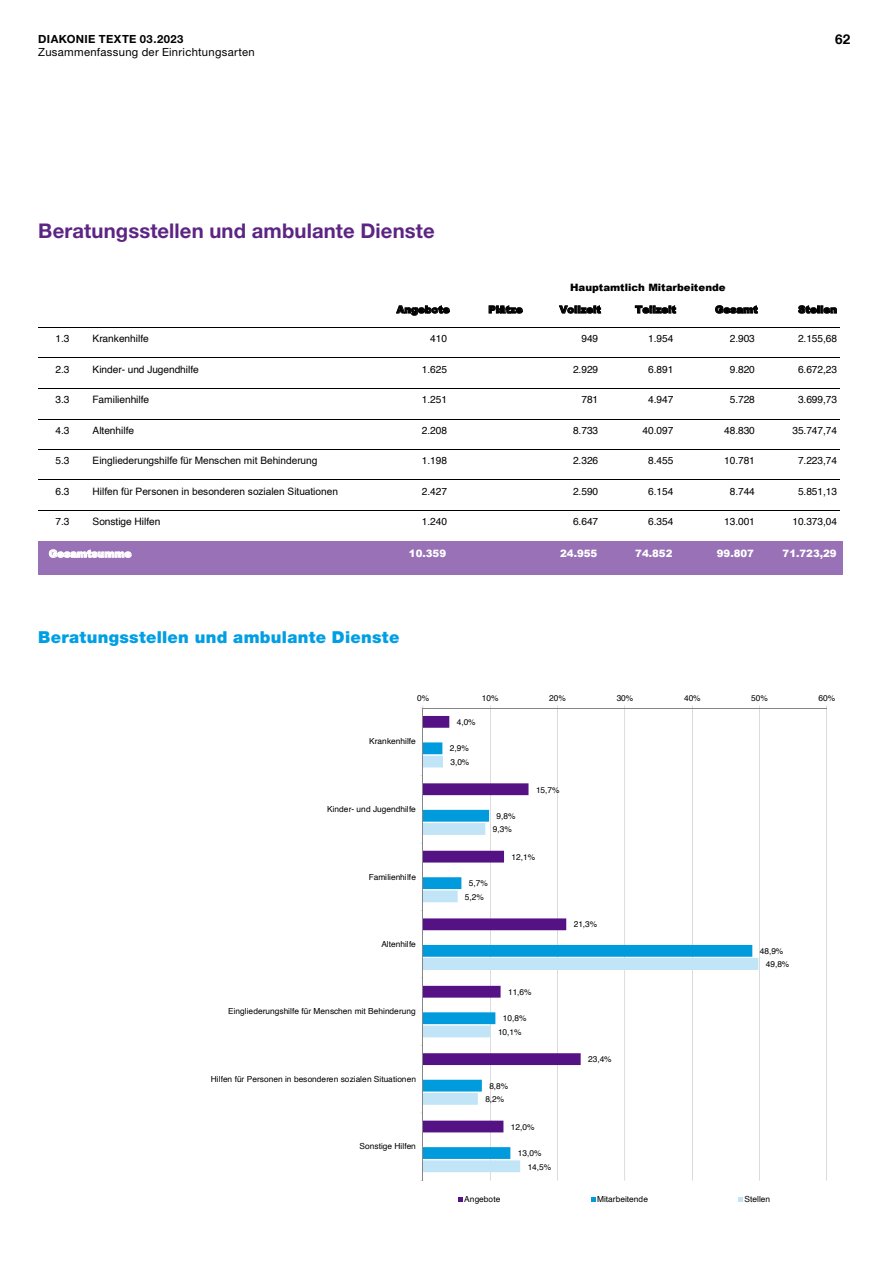
<style>
.page{position:relative;width:893px;height:1263px;background:#fff}
.page>*{position:absolute;margin:0;border:0;box-sizing:border-box;transform-origin:0 0}
._1__Unterebene__1_1{font:700 20.25px "Helvetica Neue LT";letter-spacing:.005em;color:#5c2483}
._3__Unterebene{font:900 16.5px "Helvetica Neue LT";letter-spacing:.02em;color:#009fe3}
.t1{font:900 14.55px "Arial";letter-spacing:-.005em;color:#551285}
.t2{font:700 13.5px "Helvetica Neue LT Com";color:#000}
.t3{font:11.25px "Helvetica Neue LT";letter-spacing:.025em;color:#000}
.t4{font:700 11.25px "Helvetica Neue LT";letter-spacing:.035em;color:#000}
.t5{font:10.2px "Helvetica";letter-spacing:-.005em;color:#000}
.t6{font:10.2px "Arial";letter-spacing:-.005em;color:#000}
.t7{font:900 10.2px "Arial";color:#000}
.t8{font:900 10.2px "Arial";color:#fff}
.t9{font:8.4px "Helvetica";letter-spacing:-.005em;color:#000}
</style>
<div class="page">
<hr style="left:490px;top:708px;width:1px;height:472px;background:#868686">
<hr style="left:557px;top:708px;width:1px;height:472px;background:#868686">
<hr style="left:625px;top:708px;width:1px;height:472px;background:#868686">
<hr style="left:692px;top:708px;width:1px;height:472px;background:#868686">
<hr style="left:759px;top:708px;width:1px;height:472px;background:#868686">
<hr style="left:827px;top:708px;width:1px;height:472px;background:#868686">
<svg style="left:424px;top:716px;width:134px;height:26px"></svg>
<svg style="left:424px;top:756px;width:334px;height:416px"></svg>
<hr style="left:423px;top:708px;width:404px;height:1px;background:#868686">
<hr style="left:423px;top:708px;width:1px;height:472px;background:#868686">
<svg style="left:458px;top:1197px;width:5px;height:5px"></svg>
<svg style="left:591px;top:1197px;width:4px;height:5px"></svg>
<svg style="left:738px;top:1197px;width:5px;height:5px"></svg>
<hr style="left:38px;top:327px;width:802px;height:1px;background:#000">
<hr style="left:38px;top:358px;width:802px;height:1px;background:#000">
<hr style="left:38px;top:388px;width:802px;height:1px;background:#000">
<hr style="left:38px;top:419px;width:802px;height:1px;background:#000">
<hr style="left:38px;top:449px;width:802px;height:1px;background:#000">
<hr style="left:38px;top:480px;width:802px;height:1px;background:#000">
<hr style="left:38px;top:511px;width:802px;height:1px;background:#000">
<div style="left:38px;top:541px;width:804px;height:34px;background:#9971b6"></div>
<h3 class="t4" style="left:38px;top:32px;width:147px">DIAKONIE TEXTE 03.2023</h3>
<h3 class="t3" style="left:38px;top:46px;width:218px">Zusammenfassung der Einrichtungsarten</h3>
<p class="_1__Unterebene__1_1" style="left:38px;top:218px;width:398px">Beratungsstellen und ambulante Dienste</p>
<p class="t1" style="left:43px;top:226px;width:323px">Beratungsstellen und ambulante Dienste</p>
<p class="t7" style="left:570px;top:280px;width:157px">Hauptamtlich Mitarbeitende</p>
<h3 class="t2" style="left:835px;top:30px;width:17px">62</h3>
<p class="t7" style="left:397px;top:302px;width:55px">Angebote</p>
<p class="t7" style="left:488px;top:302px;width:36px">Plätze</p>
<p class="t7" style="left:559px;top:302px;width:43px">Vollzeit</p>
<p class="t7" style="left:635px;top:302px;width:42px">Teilzeit</p>
<p class="t7" style="left:715px;top:302px;width:44px">Gesamt</p>
<p class="t7" style="left:798px;top:302px;width:40px">Stellen</p>
<p class="t5" style="left:56px;top:331px;width:15px">1.3</p>
<p class="t5" style="left:93px;top:331px;width:58px">Krankenhilfe</p>
<p class="t5" style="left:430px;top:331px;width:18px">410</p>
<p class="t5" style="left:581px;top:331px;width:18px">949</p>
<p class="t5" style="left:648px;top:331px;width:27px">1.954</p>
<p class="t5" style="left:730px;top:331px;width:27px">2.903</p>
<p class="t5" style="left:798px;top:331px;width:41px">2.155,68</p>
<p class="t5" style="left:56px;top:361px;width:15px">2.3</p>
<p class="t5" style="left:93px;top:361px;width:108px">Kinder- und Jugendhilfe</p>
<p class="t5" style="left:422px;top:361px;width:27px">1.625</p>
<p class="t5" style="left:573px;top:361px;width:27px">2.929</p>
<p class="t5" style="left:648px;top:361px;width:27px">6.891</p>
<p class="t5" style="left:730px;top:361px;width:27px">9.820</p>
<p class="t5" style="left:798px;top:361px;width:41px">6.672,23</p>
<p class="t5" style="left:56px;top:392px;width:16px">3.3</p>
<p class="t5" style="left:93px;top:392px;width:58px">Familienhilfe</p>
<p class="t5" style="left:422px;top:392px;width:27px">1.251</p>
<p class="t5" style="left:581px;top:392px;width:18px">781</p>
<p class="t5" style="left:648px;top:392px;width:27px">4.947</p>
<p class="t5" style="left:730px;top:392px;width:27px">5.728</p>
<p class="t5" style="left:798px;top:392px;width:41px">3.699,73</p>
<p class="t5" style="left:56px;top:422px;width:15px">4.3</p>
<p class="t5" style="left:93px;top:422px;width:43px">Altenhilfe</p>
<p class="t5" style="left:422px;top:422px;width:27px">2.208</p>
<p class="t5" style="left:573px;top:422px;width:27px">8.733</p>
<p class="t5" style="left:642px;top:422px;width:32px">40.097</p>
<p class="t5" style="left:724px;top:422px;width:32px">48.830</p>
<p class="t5" style="left:792px;top:422px;width:46px">35.747,74</p>
<p class="t5" style="left:56px;top:453px;width:15px">5.3</p>
<p class="t6" style="left:93px;top:453px;width:226px">Eingliederungshilfe für Menschen mit Behinderung</p>
<p class="t5" style="left:422px;top:453px;width:27px">1.198</p>
<p class="t5" style="left:573px;top:453px;width:27px">2.326</p>
<p class="t5" style="left:648px;top:453px;width:27px">8.455</p>
<p class="t5" style="left:724px;top:453px;width:32px">10.781</p>
<p class="t5" style="left:798px;top:453px;width:41px">7.223,74</p>
<p class="t5" style="left:56px;top:483px;width:15px">6.3</p>
<p class="t6" style="left:93px;top:484px;width:247px">Hilfen für Personen in besonderen sozialen Situationen</p>
<p class="t5" style="left:422px;top:483px;width:27px">2.427</p>
<p class="t5" style="left:573px;top:483px;width:27px">2.590</p>
<p class="t5" style="left:648px;top:483px;width:27px">6.154</p>
<p class="t5" style="left:730px;top:483px;width:27px">8.744</p>
<p class="t5" style="left:798px;top:483px;width:41px">5.851,13</p>
<p class="t5" style="left:56px;top:514px;width:15px">7.3</p>
<p class="t5" style="left:93px;top:514px;width:69px">Sonstige Hilfen</p>
<p class="t5" style="left:422px;top:514px;width:27px">1.240</p>
<p class="t5" style="left:573px;top:514px;width:27px">6.647</p>
<p class="t5" style="left:648px;top:514px;width:27px">6.354</p>
<p class="t5" style="left:724px;top:514px;width:32px">13.001</p>
<p class="t5" style="left:792px;top:514px;width:46px">10.373,04</p>
<p class="t8" style="left:49px;top:546px;width:84px">Gesamtsumme</p>
<p class="t8" style="left:409px;top:546px;width:39px">10.359</p>
<p class="t8" style="left:560px;top:546px;width:39px">24.955</p>
<p class="t8" style="left:635px;top:546px;width:39px">74.852</p>
<p class="t8" style="left:717px;top:546px;width:39px">99.807</p>
<p class="t8" style="left:783px;top:546px;width:56px">71.723,29</p>
<p class="_3__Unterebene" style="left:38px;top:627px;width:363px">Beratungsstellen und ambulante Dienste</p>
<p class="t9" style="left:417px;top:691px;width:14px">0%</p>
<p class="t9" style="left:482px;top:691px;width:18px">10%</p>
<p class="t9" style="left:549px;top:691px;width:18px">20%</p>
<p class="t9" style="left:617px;top:691px;width:18px">30%</p>
<p class="t9" style="left:684px;top:691px;width:18px">40%</p>
<p class="t9" style="left:751px;top:691px;width:18px">50%</p>
<p class="t9" style="left:819px;top:691px;width:18px">60%</p>
<p class="t9" style="left:457px;top:715px;width:20px">4,0%</p>
<p class="t9" style="left:369px;top:735px;width:48px">Krankenhilfe</p>
<p class="t9" style="left:327px;top:802px;width:90px">Kinder- und Jugendhilfe</p>
<p class="t9" style="left:369px;top:870px;width:49px">Familienhilfe</p>
<p class="t9" style="left:381px;top:937px;width:36px">Altenhilfe</p>
<p class="t9" style="left:228px;top:1005px;width:189px">Eingliederungshilfe für Menschen mit Behinderung</p>
<p class="t9" style="left:211px;top:1072px;width:207px">Hilfen für Personen in besonderen sozialen Situationen</p>
<p class="t9" style="left:359px;top:1140px;width:58px">Sonstige Hilfen</p>
<p class="t9" style="left:450px;top:742px;width:20px">2,9%</p>
<p class="t9" style="left:450px;top:755px;width:20px">3,0%</p>
<p class="t9" style="left:497px;top:810px;width:20px">9,8%</p>
<p class="t9" style="left:493px;top:823px;width:20px">9,3%</p>
<p class="t9" style="left:536px;top:783px;width:25px">15,7%</p>
<p class="t9" style="left:511px;top:850px;width:25px">12,1%</p>
<p class="t9" style="left:469px;top:877px;width:20px">5,7%</p>
<p class="t9" style="left:465px;top:890px;width:20px">5,2%</p>
<p class="t9" style="left:574px;top:918px;width:25px">21,3%</p>
<p class="t9" style="left:508px;top:985px;width:25px">11,6%</p>
<p class="t9" style="left:503px;top:1012px;width:25px">10,8%</p>
<p class="t9" style="left:498px;top:1025px;width:25px">10,1%</p>
<p class="t9" style="left:489px;top:1079px;width:20px">8,8%</p>
<p class="t9" style="left:485px;top:1093px;width:20px">8,2%</p>
<p class="t9" style="left:511px;top:1120px;width:25px">12,0%</p>
<p class="t9" style="left:518px;top:1147px;width:25px">13,0%</p>
<p class="t9" style="left:528px;top:1160px;width:25px">14,5%</p>
<p class="t9" style="left:588px;top:1053px;width:25px">23,4%</p>
<p class="t9" style="left:760px;top:944px;width:25px">48,9%</p>
<p class="t9" style="left:766px;top:958px;width:25px">49,8%</p>
<p class="t9" style="left:464px;top:1193px;width:38px">Angebote</p>
<p class="t9" style="left:597px;top:1193px;width:53px">Mitarbeitende</p>
<p class="t9" style="left:744px;top:1193px;width:27px">Stellen</p>
</div>
